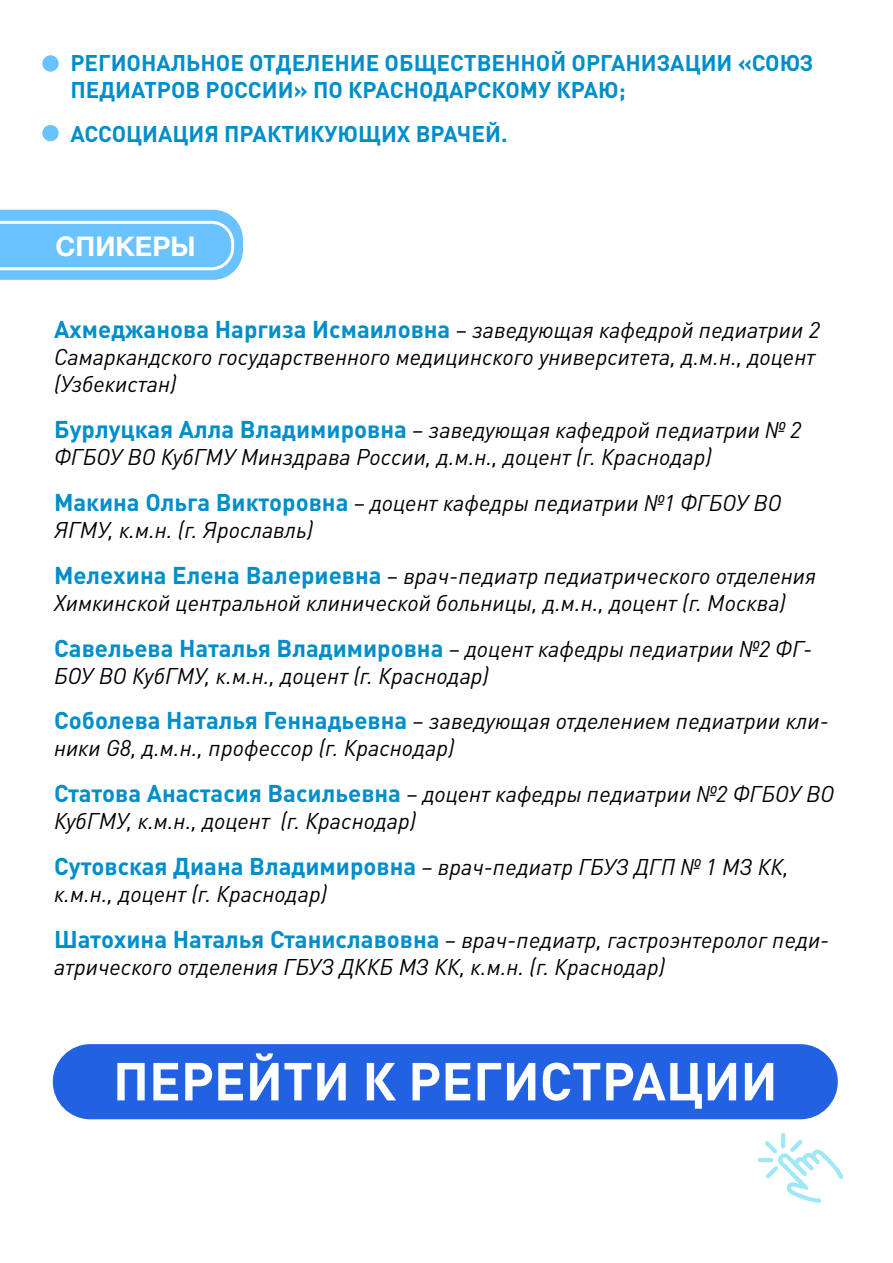
<style>
.page{position:relative;width:893px;height:1263px;background:#fff}
.page>*{position:absolute;margin:0;border:0;box-sizing:border-box;transform-origin:0 0}
.t1{font:700 52.65px "DIN Pro";color:#fff}
.t2{font:700 27px "Helvetica Neue";color:#fff}
.t3{font:700 24px "DIN Pro";color:#008eca}
.t4{font:italic 22.5px/27px "DIN Pro";color:#000}
.t5{font:700 22.5px/27px "DIN Pro";color:#008eca}
.s1{font-weight:700;font-style:normal;font-size:24px;color:#008eca}
.s2{font-weight:400;font-style:italic;font-size:22.5px;color:#000}
</style>
<div class="page">
<svg style="left:0;top:210px;width:243px;height:70px;background:#7ac8ff"></svg>
<div style="left:42px;top:125px;width:17px;height:16px;background:#6ac2ff;border-radius:50%"></div>
<div style="left:42px;top:55px;width:17px;height:17px;background:#6ac2ff;border-radius:50%"></div>
<div style="left:53px;top:1044px;width:785px;height:75px;background:#2262e2;border-radius:38px"></div>
<svg style="left:758px;top:1133px;width:85px;height:70px"></svg>
<p class="t5" style="left:70px;top:49px;width:745px">РЕГИОНАЛЬНОЕ ОТДЕЛЕНИЕ ОБЩЕСТВЕННОЙ ОРГАНИЗАЦИИ «СОЮЗ<br>ПЕДИАТРОВ РОССИИ» ПО КРАСНОДАРСКОМУ КРАЮ;</p>
<p class="t5" style="left:70px;top:120px;width:439px">АССОЦИАЦИЯ ПРАКТИКУЮЩИХ ВРАЧЕЙ.</p>
<p class="t2" style="left:56px;top:225px;width:141px">СПИКЕРЫ</p>
<p class="t4" style="left:54px;top:314px;width:767px"><span class="s1">Ахмеджанова Наргиза Исмаиловна</span> – заведующая кафедрой педиатрии 2<br>Самаркандского государственного медицинского университета, д.м.н., доцент (Узбекистан)</p>
<p class="t4" style="left:54px;top:414px;width:749px"><span class="s1">Бурлуцкая Алла Владимировна</span> – заведующая кафедрой педиатрии № 2<br>ФГБОУ ВО КубГМУ Минздрава России, д.м.н., доцент (г. Краснодар)</p>
<p class="t4" style="left:54px;top:487px;width:729px"><span class="s1">Макина Ольга Викторовна</span> – доцент кафедры педиатрии №1 ФГБОУ ВО<br>ЯГМУ, к.м.н. (г. Ярославль)</p>
<p class="t4" style="left:54px;top:560px;width:764px"><span class="s1">Мелехина Елена Валериевна</span> – врач-педиатр педиатрического отделения<br>Химкинской центральной клинической больницы, д.м.н., доцент (г. Москва)</p>
<p class="t3" style="left:54px;top:632px;width:760px">Савельева Наталья Владимировна <span class="s2">– доцент кафедры педиатрии №2 ФГ-</span></p>
<p class="t4" style="left:54px;top:650px;width:776px;line-height:45.8px">БОУ ВО КубГМУ, к.м.н., доцент (г. Краснодар)<br><span class="s1">Соболева Наталья Геннадьевна</span> – заведующая отделением педиатрии кли-</p>
<p class="t4" style="left:54px;top:723px;width:782px;line-height:45.8px">ники G8, д.м.н., профессор (г. Краснодар)<br><span class="s1">Статова Анастасия Васильевна</span> – доцент кафедры педиатрии №2 ФГБОУ ВО</p>
<p class="t4" style="left:54px;top:796px;width:736px;line-height:45.8px">КубГМУ, к.м.н., доцент (г. Краснодар)<br><span class="s1">Сутовская Диана Владимировна</span> – врач-педиатр ГБУЗ ДГП № 1 МЗ КК,</p>
<p class="t4" style="left:54px;top:869px;width:777px;line-height:45.8px">к.м.н., доцент (г. Краснодар)<br><span class="s1">Шатохина Наталья Станиславовна</span> – врач-педиатр, гастроэнтеролог педи-</p>
<p class="t4" style="left:54px;top:951px;width:613px">атрического отделения ГБУЗ ДККБ МЗ КК, к.м.н. (г. Краснодар)</p>
<h1 class="t1" style="left:113px;top:1046px;width:666px">ПЕРЕЙТИ К РЕГИСТРАЦИИ</h1>
</div>
